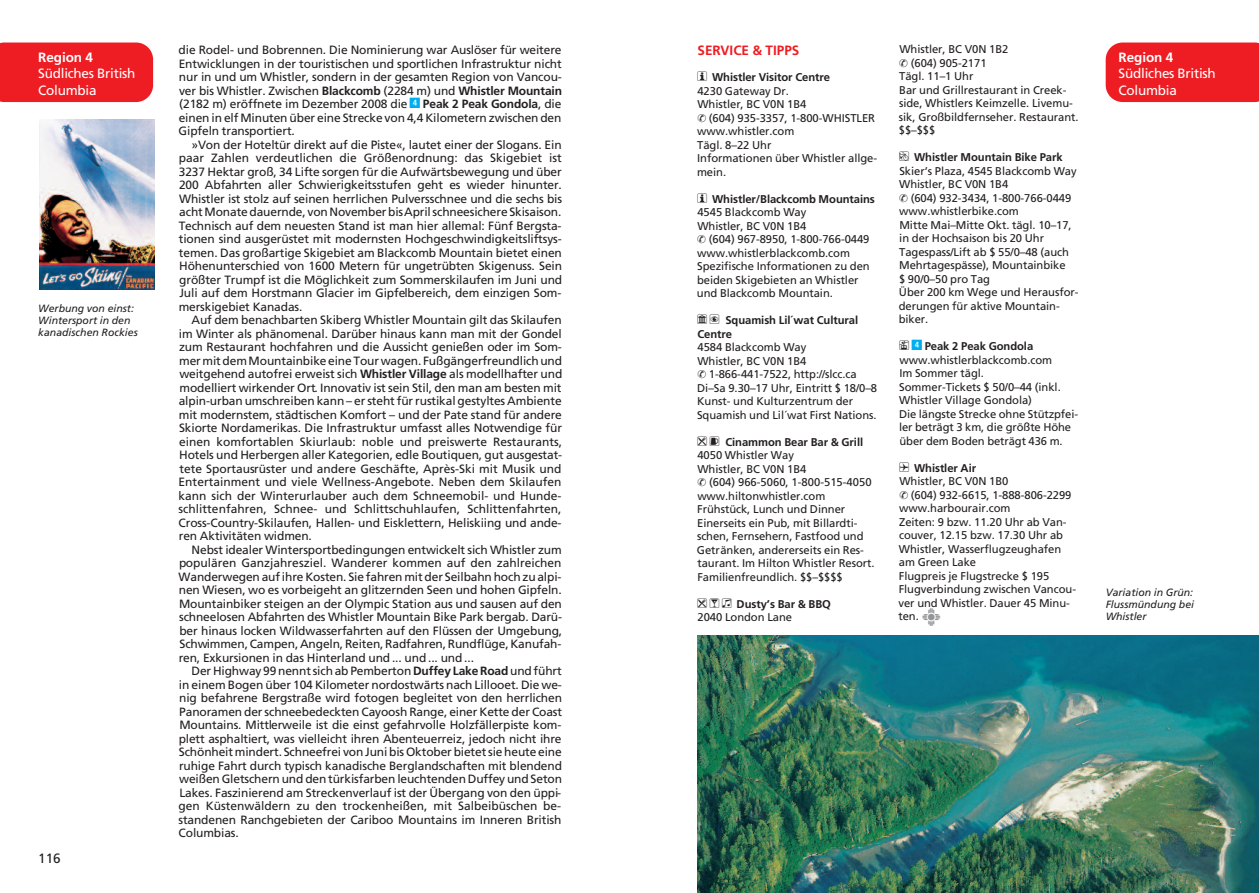
<style>
.page{position:relative;width:1259px;height:893px;background:#fff}
.page>*{position:absolute;margin:0;border:0;box-sizing:border-box;transform-origin:0 0}
.t1{font:13.5px/16.5px "Frutiger LT Pro";letter-spacing:-.015em;color:#fff}
.t2{font:700 13.5px "Frutiger LT Pro";letter-spacing:-.005em;color:#fff}
.t3{font:700 13.5px "Frutiger LT Pro";color:#ee1d23}
.t4{font:13.5px "Frutiger LT Pro";color:#231f20}
.t5{font:12px/13.5px "Frutiger LT Pro";letter-spacing:-.01em;color:#231f20;text-align:justify}
.t6{font:11.25px/13.5px "Frutiger LT Pro";letter-spacing:-.005em;color:#231f20}
.t7{font:700 11.25px/13.5px "Frutiger LT Pro";letter-spacing:-.005em;color:#231f20}
.t8{font:italic 10.5px/12px "Frutiger LT Pro";color:#231f20}
.s1{font-weight:700}
.s2{font-family:"Zahlen Kreis Quadr Stern";font-size:16.5px;color:#00aeef}
</style>
<div class="page">
<img style="left:697px;top:635px;width:562px;height:258px">
<img style="left:39px;top:119px;width:115px;height:170px">
<div style="left:1105px;top:43px;width:154px;height:59px;background:#ee1d23"></div>
<div style="left:0;top:43px;width:153px;height:59px;background:#ee1d23"></div>
<p class="t2" style="left:38px;top:53px;width:56px">Region 4</p>
<p class="t1" style="left:38px;top:67px;width:99px">Südliches British<br>Columbia</p>
<p class="t8" style="left:38px;top:303px;width:101px">Werbung von einst:<br>Wintersport in den kanadischen Rockies</p>
<p class="t4" style="left:38px;top:854px;width:24px">116</p>
<p class="t5" style="left:179px;top:44px;width:385px">die Rodel- und Bobrennen. Die Nominierung war Auslöser für weitere Entwicklungen in der touristischen und sportlichen Infrastruktur nicht nur in und um Whistler, sondern in der gesamten Region von Vancou&shy;ver bis Whistler. Zwischen <span class="s1">Blackcomb</span> (2284 m) und <span class="s1">Whistler Mountain </span>(2182 m) eröffnete im Dezember 2008 die <span class="s2">¿</span> <span class="s1">Peak 2 Peak Gondola</span>, die einen in elf Minuten über eine Strecke von 4,4 Kilometern zwischen den Gipfeln transportiert.</p>
<p class="t5" style="left:179px;top:139px;width:385px;text-indent:13px">»Von der Hoteltür direkt auf die Piste«, lautet einer der Slogans. Ein paar Zahlen verdeutlichen die Größenordnung: das Skigebiet ist 3237 Hektar groß, 34 Lifte sorgen für die Aufwärtsbewegung und über 200 Abfahrten aller Schwierigkeitsstufen geht es wieder hinunter.<br>Whistler ist stolz auf seinen herrlichen Pulversschnee und die sechs bis acht Monate dauernde, von No vember bis April schneesichere Skisaison.<br>Technisch auf dem neuesten Stand ist man hier allemal: Fünf Bergsta&shy;tionen sind ausgerüstet mit modernsten Hochgeschwindigkeitsliftsys&shy;temen. Das großartige Skigebiet am Blackcomb Mountain bietet einen Höhenunterschied von 1600 Metern für ungetrübten Skigenuss. Sein größter Trumpf ist die Möglichkeit zum Sommerskilaufen im Juni und Juli auf dem Horstmann Glacier im Gipfelbereich, dem einzigen Som&shy;merskigebiet Kanadas.</p>
<p class="t5" style="left:179px;top:314px;width:385px;text-indent:13px">Auf dem benachbarten Skiberg Whistler Mountain gilt das Skilaufen im Winter als phänomenal. Darüber hinaus kann man mit der Gondel zum Restaurant hochfahren und die Aussicht genießen oder im Som&shy;mer mit dem Mountainbike eine Tour wagen. Fußgängerfreundlich und weitgehend autofrei erweist sich <span class="s1">Whistler Village</span> als modellhafter und modelliert wirkender Ort. Innovativ ist sein Stil, den man am besten mit alpin-urban umschreiben kann – er steht für rustikal gestyltes Am biente mit modernstem, städtischen Komfort – und der Pate stand für andere Skiorte Nordamerikas. Die Infrastruktur umfasst alles Notwendige für einen komfortablen Skiurlaub: noble und preiswerte Restaurants, Hotels und Herbergen aller Kategorien, edle Boutiquen, gut ausgestat&shy;tete Sportausrüster und andere Geschäfte, Après-Ski mit Musik und Entertainment und viele Wellness-Angebote. Neben dem Skilaufen kann sich der Winterurlauber auch dem Schneemobil- und Hunde&shy;schlittenfahren, Schnee- und Schlittschuhlaufen, Schlittenfahrten, Cross-Country-Skilaufen, Hallen- und Eisklettern, Heliskiing und ande&shy;ren Aktivitäten widmen.</p>
<p class="t5" style="left:179px;top:544px;width:385px;text-indent:13px">Nebst idealer Wintersportbedingungen entwickelt sich Whistler zum populären Ganzjahresziel. Wanderer kommen auf den zahlreichen Wanderwegen auf ihre Kosten. Sie fahren mit der Seilbahn hoch zu alpi&shy;nen Wiesen, wo es vorbeigeht an glitzernden Seen und hohen Gipfeln.<br>Mountainbiker steigen an der Olympic Station aus und sausen auf den schneelosen Abfahrten des Whistler Mountain Bike Park bergab. Darü&shy;ber hinaus locken Wildwasserfahrten auf den Flüssen der Umgebung, Schwimmen, Campen, Angeln, Reiten, Radfahren, Rund flüge, Kanufah - ren, Exkursionen in das Hinterland und ... und ... und ...</p>
<p class="t5" style="left:178px;top:665px;width:385px;text-indent:13px">Der Highway 99 nennt sich ab Pemberton <span class="s1">Duffey Lake Road</span> und führt in einem Bogen über 104 Kilometer nordostwärts nach Lillooet. Die we - nig befahrene Bergstraße wird fotogen begleitet von den herrlichen Panoramen der schneebedeckten Cayoosh Range, einer Kette der Coast Mountains. Mittlerweile ist die einst gefahrvolle Holzfällerpiste kom&shy;plett asphaltiert, was vielleicht ihren Abenteuerreiz, jedoch nicht ihre Schönheit mindert. Schneefrei von Juni bis Oktober bietet sie heute eine ruhige Fahrt durch typisch kanadische Berglandschaften mit blendend weißen Gletschern und den türkisfarben leuchtenden Duffey und Seton Lakes. Faszinierend am Streckenverlauf ist der Übergang von den üppi&shy;gen Küstenwäldern zu den trockenheißen, mit Salbeibüschen be - standenen Ranchgebieten der Cariboo Mountains im Inneren British Columbias.</p>
<p class="t3" style="left:697px;top:46px;width:103px">SERVICE &amp; TIPPS</p>
<p class="t7" style="left:712px;top:71px;width:119px">Whistler Visitor Centre</p>
<p class="t6" style="left:697px;top:85px;width:93px">4230 Gateway Dr.</p>
<p class="t6" style="left:697px;top:98px;width:111px">Whistler, BC V0N 1B4</p>
<p class="t6" style="left:709px;top:112px;width:168px">(604) 935-3357, 1-800-WHISTLER</p>
<p class="t6" style="left:697px;top:125px;width:99px">www.whistler.com</p>
<p class="t6" style="left:697px;top:139px;width:76px">Tägl. 8–22 Uhr</p>
<p class="t6" style="left:697px;top:152px;width:182px">Informationen über Whistler allge-</p>
<p class="t6" style="left:697px;top:166px;width:31px">mein.</p>
<p class="t7" style="left:712px;top:193px;width:164px">Whistler/Blackcomb Mountains</p>
<p class="t6" style="left:697px;top:206px;width:110px">4545 Blackcomb Way</p>
<p class="t6" style="left:697px;top:220px;width:111px">Whistler, BC V0N 1B4</p>
<p class="t6" style="left:709px;top:233px;width:162px">(604) 967-8950, 1-800-766-0449</p>
<p class="t6" style="left:697px;top:247px;width:154px">www.whistlerblackcomb.com</p>
<p class="t6" style="left:697px;top:260px;width:174px">Spezifische Informationen zu den</p>
<p class="t6" style="left:697px;top:274px;width:163px">beiden Skigebieten an Whistler</p>
<p class="t6" style="left:697px;top:287px;width:138px">und Blackcomb Mountain.</p>
<p class="t7" style="left:697px;top:314px;width:162px;text-indent:28px">Squamish Lil´wat Cultural<br>Centre</p>
<p class="t6" style="left:697px;top:341px;width:110px">4584 Blackcomb Way</p>
<p class="t6" style="left:697px;top:355px;width:111px">Whistler, BC V0N 1B4</p>
<p class="t6" style="left:709px;top:368px;width:149px">1-866-441-7522, http://slcc.ca</p>
<p class="t6" style="left:697px;top:382px;width:181px">Di–Sa 9.30–17 Uhr, Eintritt $ 18/0–8</p>
<p class="t6" style="left:697px;top:395px;width:158px">Kunst- und Kulturzentrum der</p>
<p class="t6" style="left:697px;top:409px;width:181px">Squamish und Lil´wat First Nations.</p>
<p class="t7" style="left:725px;top:436px;width:139px">Cinammon Bear Bar &amp; Grill</p>
<p class="t6" style="left:697px;top:449px;width:98px">4050 Whistler Way</p>
<p class="t6" style="left:697px;top:463px;width:111px">Whistler, BC V0N 1B4</p>
<p class="t6" style="left:709px;top:476px;width:164px">(604) 966-5060, 1-800-515-4050</p>
<p class="t6" style="left:697px;top:490px;width:129px">www.hiltonwhistler.com</p>
<p class="t6" style="left:697px;top:503px;width:149px">Frühstück, Lunch und Dinner</p>
<p class="t6" style="left:697px;top:517px;width:162px">Einerseits ein Pub, mit Billardti-</p>
<p class="t6" style="left:697px;top:530px;width:168px">schen, Fernsehern, Fastfood und</p>
<p class="t6" style="left:697px;top:544px;width:169px">Getränken, andererseits ein Res-</p>
<p class="t6" style="left:697px;top:557px;width:179px">taurant. Im Hilton Whistler Resort.</p>
<p class="t6" style="left:697px;top:571px;width:147px">Familienfreundlich. $$–$$$$</p>
<p class="t7" style="left:736px;top:598px;width:96px">Dusty’s Bar &amp; BBQ</p>
<p class="t6" style="left:697px;top:611px;width:96px">2040 London Lane</p>
<p class="t6" style="left:899px;top:44px;width:111px">Whistler, BC V0N 1B2</p>
<p class="t6" style="left:911px;top:57px;width:77px">(604) 905-2171</p>
<p class="t6" style="left:899px;top:71px;width:76px">Tägl. 11–1 Uhr</p>
<p class="t6" style="left:899px;top:84px;width:169px">Bar und Grillrestaurant in Creek -</p>
<p class="t6" style="left:899px;top:98px;width:175px">side, Whistlers Keimzelle. Livemu-</p>
<p class="t6" style="left:899px;top:111px;width:181px">sik, Großbildfernseher. Restaurant.</p>
<p class="t6" style="left:899px;top:125px;width:38px">$$–$$$</p>
<p class="t7" style="left:914px;top:152px;width:150px">Whistler Mountain Bike Park</p>
<p class="t6" style="left:899px;top:165px;width:179px">Skier’s Plaza, 4545 Blackcomb Way<br>Whistler, BC V0N 1B4</p>
<p class="t6" style="left:898px;top:192px;width:181px;text-indent:12px">(604) 932-3434, 1-800-766-0449 www.whistlerbike.com<br>Mitte Mai–Mitte Okt. tägl. 10–17, in der Hochsaison bis 20 Uhr<br>Ta gespass/Lift ab $ 55/0–48 (auch<br>Mehrtagespässe), Mountainbike<br>$ 90/0–50 pro Tag<br>Über 200 km Wege und Herausfor&shy;derungen für aktive Mountain&shy;biker.</p>
<p class="t6" style="left:899px;top:341px;width:180px;text-indent:13px"><span class="s2">¿</span> <span class="s1">Peak 2 Peak Gondola </span>www.whistlerblackcomb.com<br>Im Sommer tägl.<br>Sommer-Tickets $ 50/0–44 (inkl.<br>Whistler Village Gondola)<br>Die längste Strecke ohne Stütz pfei - ler beträgt 3 km, die größte Hö he über dem Boden beträgt 436 m.</p>
<p class="t7" style="left:914px;top:462px;width:64px">Whistler Air</p>
<p class="t6" style="left:899px;top:476px;width:111px">Whistler, BC V0N 1B0</p>
<p class="t6" style="left:911px;top:489px;width:162px">(604) 932-6615, 1-888-806-2299</p>
<p class="t6" style="left:899px;top:503px;width:113px">www.harbourair.com</p>
<p class="t6" style="left:899px;top:516px;width:169px">Zeiten: 9 bzw. 11.20 Uhr ab Van-</p>
<p class="t6" style="left:899px;top:530px;width:165px">couver, 12.15 bzw. 17.30 Uhr ab</p>
<p class="t6" style="left:899px;top:543px;width:164px">Whistler, Wasserflugzeughafen</p>
<p class="t6" style="left:899px;top:557px;width:79px">am Green Lake</p>
<p class="t6" style="left:899px;top:570px;width:152px">Flugpreis je Flugstrecke $ 195</p>
<p class="t6" style="left:898px;top:584px;width:179px">Flugverbindung zwischen Vancou-</p>
<p class="t6" style="left:898px;top:597px;width:173px">ver und Whistler. Dauer 45 Minu-</p>
<p class="t6" style="left:898px;top:611px;width:22px">ten.</p>
<p class="t2" style="left:1118px;top:53px;width:56px">Region 4</p>
<p class="t1" style="left:1118px;top:67px;width:99px">Südliches British<br>Columbia</p>
<p class="t8" style="left:1105px;top:587px;width:90px;text-align:justify">Variation in Grün:<br>Flussmündung bei Whistler</p>
</div>
